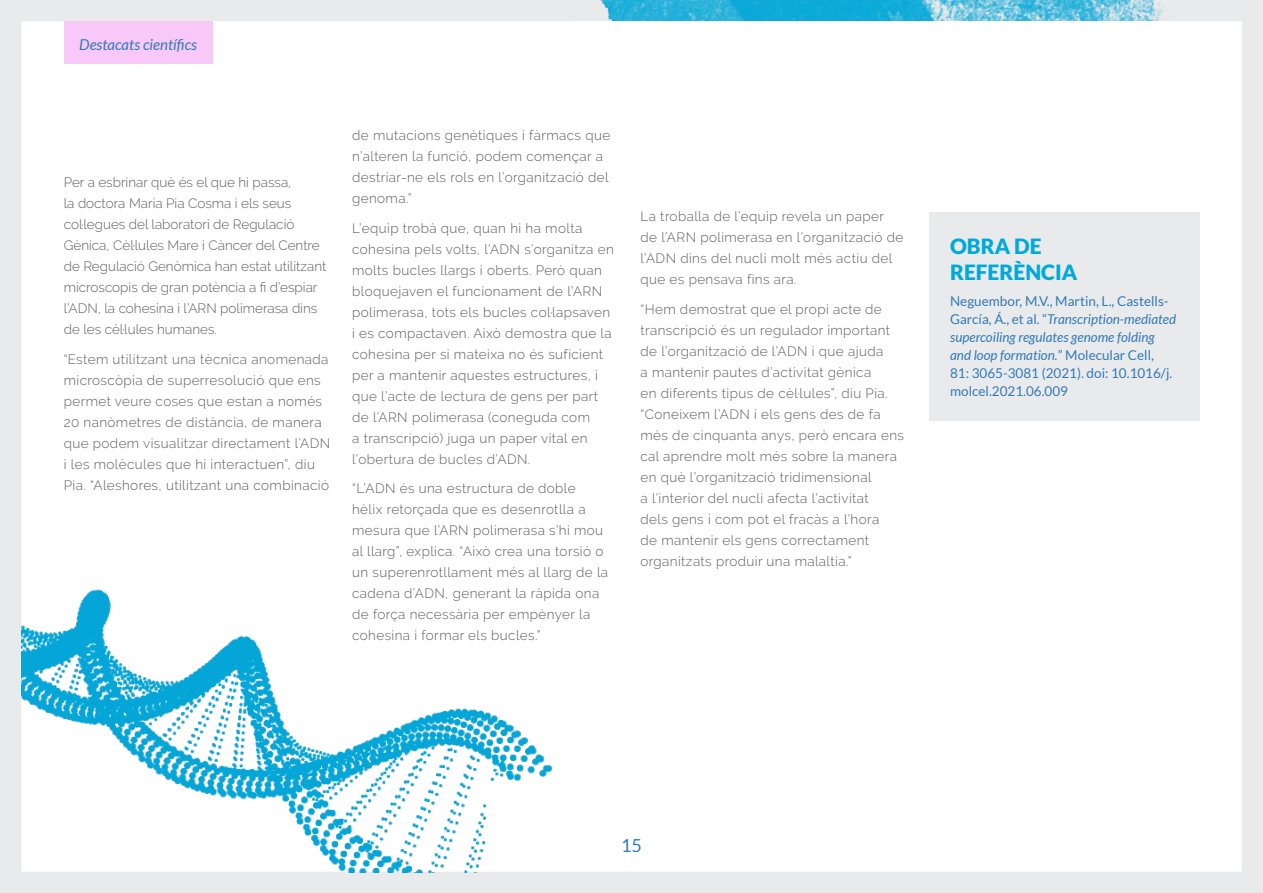
<style>
.page{position:relative;width:1263px;height:893px;background:#e9eaeb}
.page>*{position:absolute;margin:0;border:0;box-sizing:border-box;transform-origin:0 0}
.t1{font:900 21px/25.2px "Lato";color:#00a9db}
.t2{font:18px "Lato";color:#327ab7}
.t3{font:italic 15px "Lato";color:#327ab7}
.t4{font:300 13.5px/21px "Raleway";letter-spacing:.03em;color:#5d5e5e}
.t5{font:300 13.5px/21px "Raleway";color:#5d5e5e}
.t6{font:13.5px/18px "Lato";color:#327ab7}
.s1{font-style:italic}
</style>
<div class="page">
<img style="left:21px;top:0;width:1216px;height:873px">
<div style="left:574px;top:21px;width:595px;height:36px;background:#fff"></div>
<div style="left:64px;top:21px;width:149px;height:43px;background:#f8c9f8"></div>
<p class="t3" style="left:79px;top:37px;width:119px">Destacats científics</p>
<p class="t5" style="left:64px;top:172px;width:264px">Per a esbrinar què és el que hi passa,<br>la doctora Maria Pia Cosma i els seus col·legues del laboratori de Regulació Gènica, Cèl·lules Mare i Càncer del Centre de Regulació Genòmica han estat utilitzant microscopis de gran potència a fi d’espiar l’ADN, la cohesina i l’ARN polimerasa dins de les cèl·lules humanes.</p>
<p class="t4" style="left:64px;top:348px;width:268px">“Estem utilitzant una tècnica anomenada microscòpia de superresolució que ens permet veure coses que estan a només 20 nanòmetres de distància, de manera que podem visualitzar directament l’ADN i les molècules que hi interactuen”, diu Pia. “Aleshores, utilitzant una combinació</p>
<p class="t4" style="left:352px;top:125px;width:260px">de mutacions genètiques i fàrmacs que n’alteren la funció, podem començar a destriar-ne els rols en l’organització del genoma.”</p>
<p class="t4" style="left:352px;top:218px;width:263px">L’equip trobà que, quan hi ha molta cohesina pels volts, l’ADN s’organitza en molts bucles llargs i oberts. Però quan bloquejaven el funcionament de l’ARN polimerasa, tots els bucles col·lapsaven i es compactaven. Això demostra que la cohesina per si mateixa no és suficient per a mantenir aquestes estructures, i que l’acte de lectura de gens per part de l’ARN polimerasa (coneguda com<br>a transcripció) juga un paper vital en l’obertura de bucles d’ADN.</p>
<p class="t4" style="left:352px;top:478px;width:258px">“L’ADN és una estructura de doble hèlix retorçada que es desenrotlla a mesura que l’ARN polimerasa s’hi mou al llarg”, explica. “Això crea una torsió o un superenrotllament més al llarg de la cadena d’ADN, generant la ràpida ona de força necessària per empènyer la cohesina i formar els bucles.”</p>
<p class="t4" style="left:640px;top:206px;width:264px">La troballa de l’equip revela un paper de l’ARN polimerasa en l’organització de l’ADN dins del nucli molt més actiu del que es pensava fins ara.</p>
<p class="t4" style="left:640px;top:298px;width:265px">“Hem demostrat que el propi acte de transcripció és un regulador important de l’organització de l’ADN i que ajuda<br>a mantenir pautes d’activitat gènica<br>en diferents tipus de cèl·lules”, diu Pia. “Coneixem l’ADN i els gens des de fa més de cinquanta anys, però encara ens cal aprendre molt més sobre la manera en què l’organització tridimensional<br>a l’interior del nucli afecta l’activitat<br>dels gens i com pot el fracàs a l’hora<br>de mantenir els gens correctament organitzats produir una malaltia.”</p>
<h1 class="t1" style="left:950px;top:234px;width:129px">OBRA DE<br>REFERÈNCIA</h1>
<p class="t6" style="left:950px;top:292px;width:227px">Neguembor, M.V., Martin, L., Castells-García, Á., et al. “<span class="s1">Transcription-mediated supercoiling regulates genome folding and loop formation.</span>” Molecular Cell, 81: 3065-3081 (2021). doi: 10.1016/j. molcel.2021.06.009</p>
<h2 class="t2" style="left:621px;top:836px;width:22px">15</h2>
</div>
